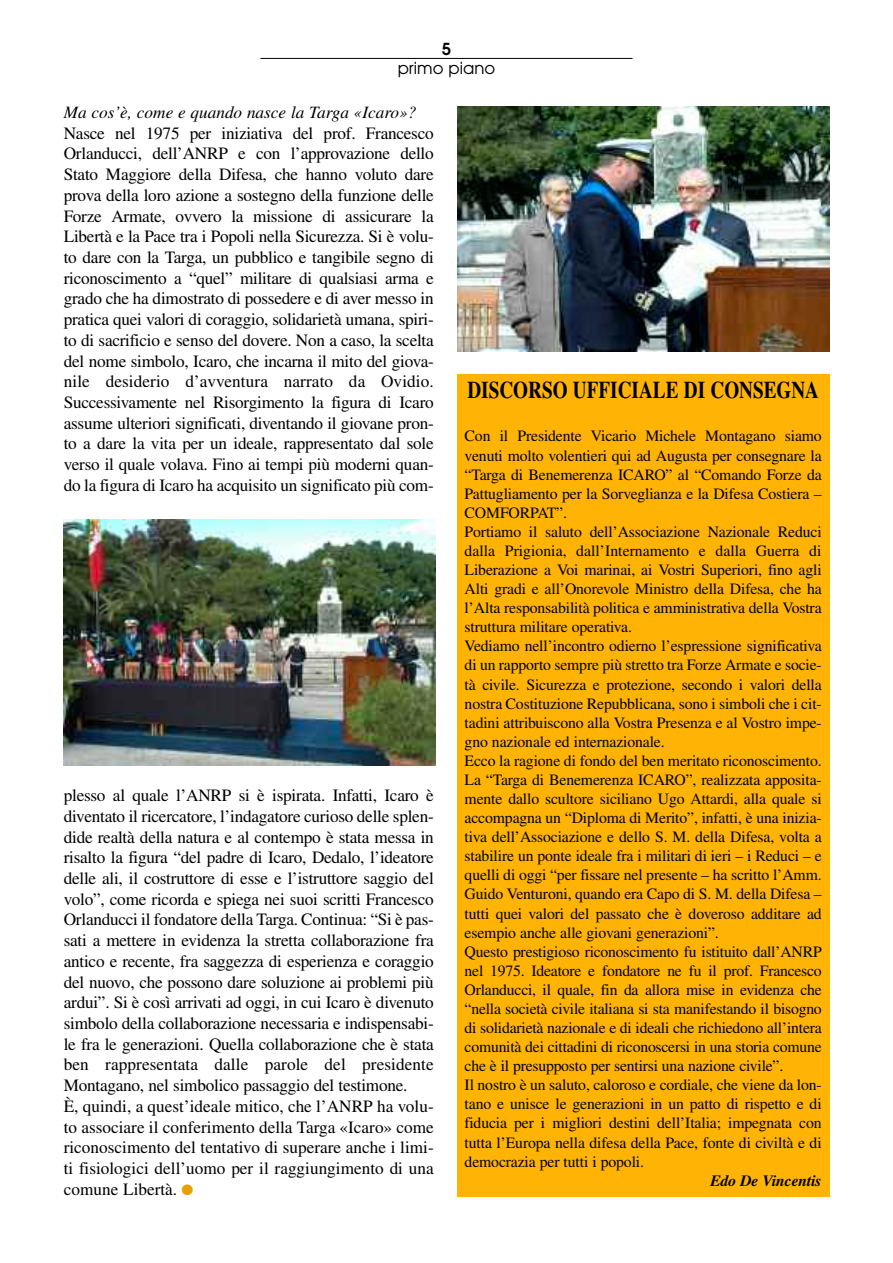
<style>
.page{position:relative;width:893px;height:1263px;background:#fff}
.page>*{position:absolute;margin:0;border:0;box-sizing:border-box;transform-origin:0 0}
.t1{font:700 24px "Times";color:#000;scale:.8 1}
.t2{font:17.25px/20.7px "Times";letter-spacing:-.015em;color:#000}
.t3{font:16.5px/19.5px "Avant Garde";color:#000;text-align:center}
.t4{font:15.75px "Times";letter-spacing:-.01em;color:#000}
.t5{font:italic 700 15.75px "Times";letter-spacing:-.01em;color:#000}
.s1{font-weight:600}
.s2{font-style:italic}
.s3{color:#e6a104}
</style>
<div class="page">
<hr style="left:260px;top:58px;width:372px;height:1px;background:#000">
<img style="left:64px;top:519px;width:372px;height:246px">
<img style="left:457px;top:106px;width:372px;height:245px">
<div style="left:457px;top:374px;width:372px;height:822px;background:#ffb305"></div>
<p class="t3" style="left:398px;top:39px;width:99px"><span class="s1">5<br></span>primo piano</p>
<p class="t2" style="left:64px;top:104px;width:372px"><span class="s2">Ma cos’è, come e quando nasce la Targa «Icaro»?<br></span>Nasce nel 1975 per iniziativa del prof. Francesco Orlanducci, dell’ANRP e con l’approvazione dello Stato Maggiore della Difesa, che hanno voluto dare prova della loro azione a sostegno della funzione delle Forze Armate, ovvero la missione di assicurare la Libertà e la Pace tra i Popoli nella Sicurezza. Si è volu&shy;to dare con la Targa, un pubblico e tangibile segno di riconoscimento a “quel” militare di qualsiasi arma e grado che ha dimostrato di possedere e di aver messo in pratica quei valori di coraggio, solidarietà umana, spiri&shy;to di sacrificio e senso del dovere. Non a caso, la scelta del nome simbolo, Icaro, che incarna il mito del giova&shy;nile desiderio d’avventura narrato da Ovidio.<br>Successivamente nel Risorgimento la figura di Icaro assume ulteriori significati, diventando il giovane pron&shy;to a dare la vita per un ideale, rappresentato dal sole verso il quale volava. Fino ai tempi più moderni quan&shy;do la figura di Icaro ha acquisito un significato più com-</p>
<p class="t1" style="left:467px;top:376px;width:441px">DISCORSO UFFICIALE DI CONSEGNA</p>
<p class="t4" style="left:465px;top:431px;width:359px">Con il Presidente Vicario Michele Montagano siamo</p>
<p class="t4" style="left:465px;top:450px;width:359px">venuti molto volentieri qui ad Augusta per consegnare la</p>
<p class="t4" style="left:465px;top:469px;width:359px">“Targa di Benemerenza ICARO” al “Comando Forze da</p>
<p class="t4" style="left:465px;top:488px;width:359px">Pattugliamento per la Sorveglianza e la Difesa Costiera –</p>
<p class="t4" style="left:465px;top:507px;width:104px">COMFORPAT”.</p>
<p class="t4" style="left:465px;top:526px;width:359px">Portiamo il saluto dell’Associazione Nazionale Reduci</p>
<p class="t4" style="left:465px;top:545px;width:358px">dalla Prigionia, dall’Internamento e dalla Guerra di</p>
<p class="t4" style="left:465px;top:564px;width:359px">Liberazione a Voi marinai, ai Vostri Superiori, fino agli</p>
<p class="t4" style="left:465px;top:583px;width:359px">Alti gradi e all’Onorevole Ministro della Difesa, che ha</p>
<p class="t4" style="left:465px;top:602px;width:359px">l’Alta responsabilità politica e amministrativa della Vostra</p>
<p class="t4" style="left:465px;top:621px;width:169px">struttura militare operativa.</p>
<p class="t4" style="left:465px;top:641px;width:359px">Vediamo nell’incontro odierno l’espressione significativa</p>
<p class="t4" style="left:465px;top:660px;width:359px">di un rapporto sempre più stretto tra Forze Armate e socie-</p>
<p class="t4" style="left:465px;top:679px;width:359px">tà civile. Sicurezza e protezione, secondo i valori della</p>
<p class="t4" style="left:465px;top:698px;width:359px">nostra Costituzione Repubblicana, sono i simboli che i cit-</p>
<p class="t4" style="left:465px;top:717px;width:359px">tadini attribuiscono alla Vostra Presenza e al Vostro impe-</p>
<p class="t4" style="left:465px;top:736px;width:202px">gno nazionale ed internazionale.</p>
<p class="t4" style="left:465px;top:755px;width:359px">Ecco la ragione di fondo del ben meritato riconoscimento.</p>
<p class="t4" style="left:465px;top:774px;width:359px">La “Targa di Benemerenza ICARO”, realizzata apposita-</p>
<p class="t4" style="left:465px;top:793px;width:359px">mente dallo scultore siciliano Ugo Attardi, alla quale si</p>
<p class="t4" style="left:465px;top:812px;width:359px">accompagna un “Diploma di Merito”, infatti, è una inizia-</p>
<p class="t4" style="left:465px;top:831px;width:359px">tiva dell’Associazione e dello S. M. della Difesa, volta a</p>
<p class="t4" style="left:465px;top:850px;width:359px">stabilire un ponte ideale fra i militari di ieri – i Reduci – e</p>
<p class="t4" style="left:465px;top:869px;width:359px">quelli di oggi “per fissare nel presente – ha scritto l’Amm.</p>
<p class="t4" style="left:465px;top:889px;width:359px">Guido Venturoni, quando era Capo di S. M. della Difesa –</p>
<p class="t4" style="left:465px;top:908px;width:359px">tutti quei valori del passato che è doveroso additare ad</p>
<p class="t4" style="left:465px;top:927px;width:256px">esempio anche alle giovani generazioni”.</p>
<p class="t4" style="left:465px;top:946px;width:359px">Questo prestigioso riconoscimento fu istituito dall’ANRP</p>
<p class="t4" style="left:465px;top:965px;width:359px">nel 1975. Ideatore e fondatore ne fu il prof. Francesco</p>
<p class="t4" style="left:465px;top:984px;width:359px">Orlanducci, il quale, fin da allora mise in evidenza che</p>
<p class="t4" style="left:465px;top:1003px;width:359px">“nella società civile italiana si sta manifestando il bisogno</p>
<p class="t4" style="left:465px;top:1022px;width:359px">di solidarietà nazionale e di ideali che richiedono all’intera</p>
<p class="t4" style="left:465px;top:1041px;width:359px">comunità dei cittadini di riconoscersi in una storia comune</p>
<p class="t4" style="left:465px;top:1060px;width:320px">che è il presupposto per sentirsi una nazione civile”.</p>
<p class="t4" style="left:465px;top:1079px;width:359px">Il nostro è un saluto, caloroso e cordiale, che viene da lon-</p>
<p class="t4" style="left:465px;top:1098px;width:359px">tano e unisce le generazioni in un patto di rispetto e di</p>
<p class="t4" style="left:465px;top:1118px;width:359px">fiducia per i migliori destini dell’Italia; impegnata con</p>
<p class="t4" style="left:465px;top:1137px;width:359px">tutta l’Europa nella difesa della Pace, fonte di civiltà e di</p>
<p class="t4" style="left:465px;top:1156px;width:181px">democrazia per tutti i popoli.</p>
<p class="t5" style="left:710px;top:1175px;width:113px">Edo De Vincentis</p>
<p class="t2" style="left:64px;top:787px;width:372px">plesso al quale l’ANRP si è ispirata. Infatti, Icaro è diventato il ricercatore, l’indagatore curioso delle splen&shy;dide realtà della natura e al contempo è stata messa in risalto la figura “del padre di Icaro, Dedalo, l’ideatore delle ali, il costruttore di esse e l’istruttore saggio del volo”, come ricorda e spiega nei suoi scritti Francesco Orlanducci il fondatore della Targa. Continua: “Si è pas&shy;sati a mettere in evidenza la stretta collaborazione fra antico e recente, fra saggezza di esperienza e coraggio del nuovo, che possono dare soluzione ai problemi più ardui”. Si è così arrivati ad oggi, in cui Icaro è divenuto simbolo della collaborazione necessaria e indispensabi&shy;le fra le generazioni. Quella collaborazione che è stata ben rappresentata dalle parole del presidente Montagano, nel simbolico passaggio del testimone.<br>È, quindi, a quest’ideale mitico, che l’ANRP ha volu&shy;to associare il conferimento della Targa «Icaro» come riconoscimento del tentativo di superare anche i limi&shy;ti fisiologici dell’uomo per il raggiungimento di una comune Libertà. <span class="s3">●</span></p>
</div>
